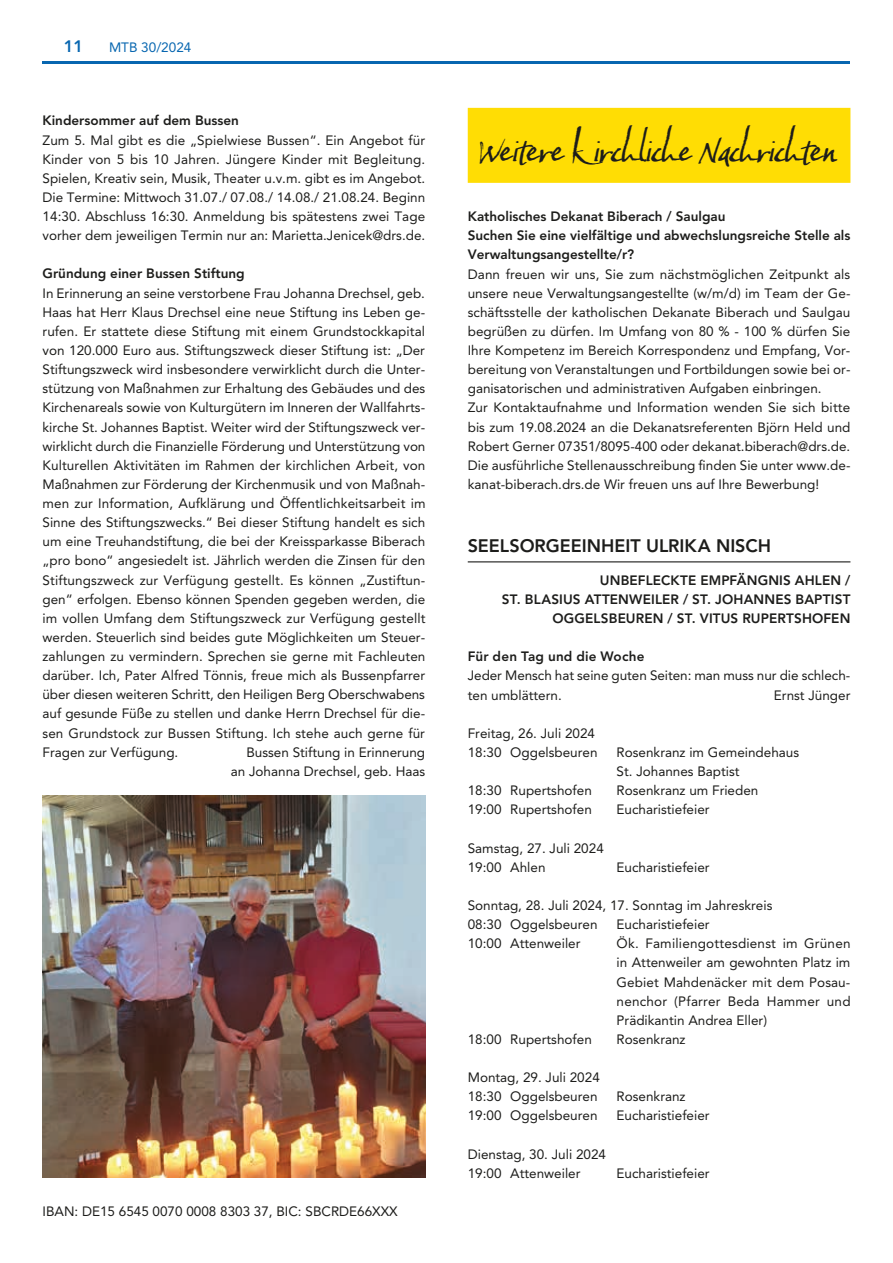
<style>
.page{position:relative;width:893px;height:1263px;background:#fff}
.page>*{position:absolute;margin:0;border:0;box-sizing:border-box;transform-origin:0 0}
.t1{font:37.5px "Baka Too";letter-spacing:-.01em;color:#1d1d1b}
.t2{font:800 18px "Avenir LT Pro";color:#1d1d1b}
.t3{font:800 16.5px "Avenir LT Pro";color:#0766b0}
.t4{font:13.5px/19.2px "Avenir LT Pro";color:#1d1d1b}
.t5{font:800 13.5px/19.2px "Avenir LT Pro";color:#1d1d1b}
.t6{font:13.5px "Avenir LT Pro";color:#0766b0}
</style>
<div class="page">
<hr style="left:43px;top:62px;width:807px;height:2px;background:#0766b0">
<div style="left:468px;top:108px;width:382px;height:75px;background:#ffdd04"></div>
<hr style="left:468px;top:561px;width:382px;height:1px;background:#1d1d1b">
<img style="left:43px;top:795px;width:382px;height:383px">
<p class="t3" style="left:64px;top:36px;width:21px">11</p>
<p class="t6" style="left:109px;top:39px;width:84px">MTB 30/2024</p>
<p class="t5" style="left:43px;top:111px;width:198px">Kindersommer auf dem Bussen</p>
<p class="t4" style="left:43px;top:130px;width:384px;text-align:justify">Zum 5. Mal gibt es die „Spielwiese Bussen“. Ein Angebot für Kinder von 5 bis 10 Jahren. Jüngere Kinder mit Begleitung.<br>Spielen, Kreativ sein, Musik, Theater u.v.m. gibt es im Angebot.<br>Die Termine: Mittwoch 31.07./ 07.08./ 14.08./ 21.08.24. Beginn 14:30. Abschluss 16:30. Anmeldung bis spätestens zwei Tage vorher dem jeweiligen Termin nur an: Marietta.Jenicek@drs.de.</p>
<p class="t5" style="left:43px;top:264px;width:204px">Gründung einer Bussen Stiftung</p>
<p class="t4" style="left:43px;top:283px;width:384px;text-align:justify">In Erinnerung an seine verstorbene Frau Johanna Drechsel, geb.<br>Haas hat Herr Klaus Drechsel eine neue Stiftung ins Leben ge&shy;rufen. Er stattete diese Stiftung mit einem Grundstockkapital von 120.000 Euro aus. Stiftungszweck dieser Stiftung ist: „Der Stiftungszweck wird insbesondere verwirklicht durch die Unter&shy;stützung von Maßnahmen zur Erhaltung des Gebäudes und des Kirchenareals sowie von Kulturgütern im Inneren der Wallfahrts&shy;kirche St. Johannes Baptist. Weiter wird der Stiftungszweck ver&shy;wirklicht durch die Finanzielle Förderung und Unterstützung von Kulturellen Aktivitäten im Rahmen der kirchlichen Arbeit, von Maßnahmen zur Förderung der Kirchenmusik und von Maßnah&shy;men zur Information, Aufklärung und Öffentlichkeitsarbeit im Sinne des Stiftungszwecks.“ Bei dieser Stiftung handelt es sich um eine Treuhandstiftung, die bei der Kreissparkasse Biberach „pro bono“ angesiedelt ist. Jährlich werden die Zinsen für den Stiftungszweck zur Verfügung gestellt. Es können „Zustiftun&shy;gen“ erfolgen. Ebenso können Spenden gegeben werden, die im vollen Umfang dem Stiftungszweck zur Verfügung gestellt werden. Steuerlich sind beides gute Möglichkeiten um Steuer&shy;zahlungen zu vermindern. Sprechen sie gerne mit Fachleuten darüber. Ich, Pater Alfred Tönnis, freue mich als Bussenpfarrer über diesen weiteren Schritt, den Heiligen Berg Oberschwabens auf gesunde Füße zu stellen und danke Herrn Drechsel für die&shy;sen Grundstock zur Bussen Stiftung. Ich stehe auch gerne für Fragen zur Verfügung.</p>
<p class="t4" style="left:231px;top:742px;width:196px;text-align:right">Bussen Stiftung in Erinnerung an Johanna Drechsel, geb. Haas</p>
<p class="t4" style="left:43px;top:1201px;width:357px">IBAN: DE15 6545 0070 0008 8303 37, BIC: SBCRDE66XXX</p>
<h1 class="t1" style="left:480px;top:127px;width:360px">Weitere k irchliche Nachrichten</h1>
<p class="t5" style="left:468px;top:207px;width:384px">Katholisches Dekanat Biberach / Saulgau<br>Suchen Sie eine vielfältige und abwechslungsreiche Stelle als<br>Verwaltungsangestellte/r?</p>
<p class="t4" style="left:468px;top:264px;width:384px">Dann freuen wir uns, Sie zum nächstmöglichen Zeitpunkt als unsere neue Verwaltungsangestellte (w/m/d) im Team der Ge&shy;schäftsstelle der katholischen Dekanate Biberach und Saulgau begrüßen zu dürfen. Im Umfang von 80 % - 100 % dürfen Sie Ihre Kompetenz im Bereich Korrespondenz und Empfang, Vor&shy;bereitung von Veranstaltungen und Fortbildungen sowie bei or&shy;ganisatorischen und administrativen Aufgaben einbringen.<br>Zur Kontaktaufnahme und Information wenden Sie sich bitte bis zum 19.08.2024 an die Dekanatsreferenten Björn Held und Robert Gerner 07351/8095-400 oder dekanat.biberach@drs.de.<br>Die ausführliche Stellenausschreibung finden Sie unter www.de&shy;kanat-biberach.drs.de Wir freuen uns auf Ihre Bewerbung!</p>
<h2 class="t2" style="left:468px;top:535px;width:305px">SEELSORGEEINHEIT ULRIKA NISCH</h2>
<p class="t5" style="left:502px;top:570px;width:350px;text-align:right">UNBEFLECKTE EMPFÄNGNIS AHLEN /<br>ST. BLASIUS ATTENWEILER / ST. JOHANNES BAPTIST<br>OGGELSBEUREN / ST. VITUS RUPERTSHOFEN</p>
<p class="t5" style="left:468px;top:647px;width:178px">Für den Tag und die Woche</p>
<p class="t4" style="left:468px;top:666px;width:384px">Jeder Mensch hat seine guten Seiten: man muss nur die schlech&shy;ten umblättern.</p>
<p class="t4" style="left:774px;top:685px;width:78px">Ernst Jünger</p>
<p class="t4" style="left:468px;top:723px;width:131px">Freitag, 26. Juli 2024<br>18:30 Oggelsbeuren</p>
<p class="t4" style="left:617px;top:742px;width:184px">Rosenkranz im Gemeindehaus<br>St. Johannes Baptist</p>
<p class="t4" style="left:468px;top:781px;width:126px">18:30 Rupertshofen</p>
<p class="t4" style="left:617px;top:781px;width:143px">Rosenkranz um Frieden</p>
<p class="t4" style="left:468px;top:800px;width:126px">19:00 Rupertshofen</p>
<p class="t4" style="left:617px;top:800px;width:95px">Eucharistiefeier</p>
<p class="t4" style="left:468px;top:838px;width:138px">Samstag, 27. Juli 2024<br>19:00 Ahlen</p>
<p class="t4" style="left:617px;top:857px;width:95px">Eucharistiefeier</p>
<p class="t4" style="left:468px;top:896px;width:306px">Sonntag, 28. Juli 2024, 17. Sonntag im Jahreskreis<br>08:30 Oggelsbeuren</p>
<p class="t4" style="left:617px;top:915px;width:95px">Eucharistiefeier</p>
<p class="t4" style="left:468px;top:934px;width:114px">10:00 Attenweiler</p>
<p class="t4" style="left:617px;top:934px;width:235px;text-align:justify">Ök. Familiengottesdienst im Grünen in Attenweiler am gewohnten Platz im Gebiet Mahdenäcker mit dem Posau&shy;nenchor (Pfarrer Beda Hammer und Prädikantin Andrea Eller)</p>
<p class="t4" style="left:468px;top:1029px;width:126px">18:00 Rupertshofen</p>
<p class="t4" style="left:617px;top:1029px;width:71px">Rosenkranz</p>
<p class="t4" style="left:468px;top:1068px;width:134px">Montag, 29. Juli 2024<br>18:30 Oggelsbeuren</p>
<p class="t4" style="left:617px;top:1087px;width:71px">Rosenkranz</p>
<p class="t4" style="left:468px;top:1106px;width:131px">19:00 Oggelsbeuren</p>
<p class="t4" style="left:617px;top:1106px;width:95px">Eucharistiefeier</p>
<p class="t4" style="left:468px;top:1144px;width:140px">Dienstag, 30. Juli 2024<br>19:00 Attenweiler</p>
<p class="t4" style="left:617px;top:1163px;width:95px">Eucharistiefeier</p>
</div>
